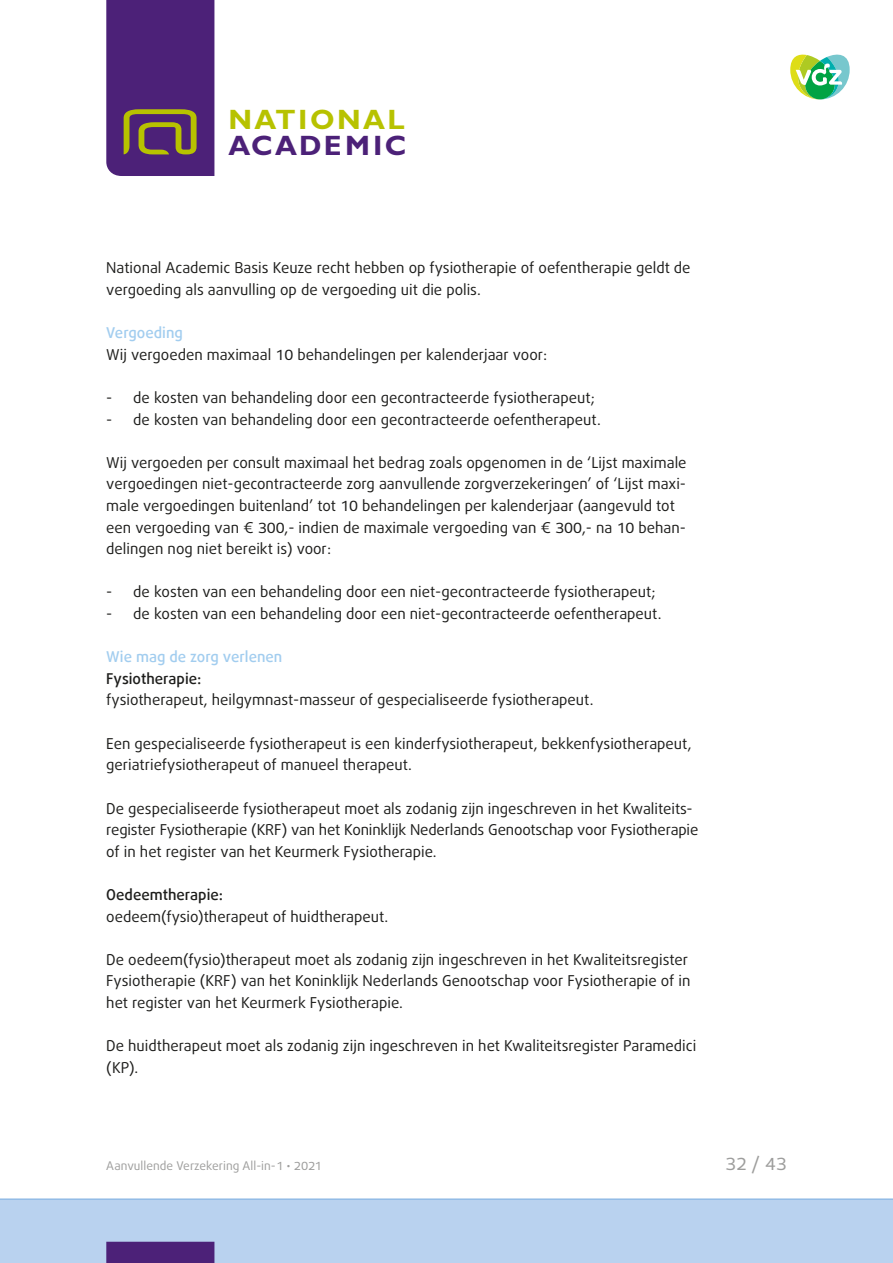
<style>
.page{position:relative;width:893px;height:1263px;background:#fff}
.page>*{position:absolute;margin:0;border:0;box-sizing:border-box;transform-origin:0 0}
.t1{font:700 28.05px "Gill Sans";letter-spacing:.085em;color:#b7c200}
.t2{font:700 28.05px "Gill Sans";letter-spacing:.075em;color:#4c2178}
.t3{font:18px "Bagus";color:#9d9d9c}
.t4{font:15px/21.6px "Bagus";color:#1d1d1b}
.t5{font:500 15px "Bagus";color:#a2cdef}
.t6{font:500 15px "Bagus";color:#1d1d1b}
.t7{font:12px "Bagus";color:#9d9d9c}
</style>
<div class="page">
<svg style="left:106px;top:0;width:108px;height:176px;background:#552e71"></svg>
<svg style="left:790px;top:54px;width:60px;height:46px"></svg>
<div style="left:0;top:1199px;width:893px;height:64px;background:#b9d2ef"></div>
<hr style="left:0;top:1198px;width:893px;height:2px;background:#92bce6">
<div style="left:106px;top:1242px;width:108px;height:21px;background:#4c2178"></div>
<h1 class="t1" style="left:228px;top:103px;width:178px">NATIONAL</h1>
<h1 class="t2" style="left:228px;top:129px;width:179px">ACADEMIC</h1>
<p class="t4" style="left:106px;top:259px;width:586px">National Academic Basis Keuze recht hebben op fysiotherapie of oefentherapie geldt de vergoeding als aanvulling op de vergoeding uit die polis.</p>
<p class="t5" style="left:106px;top:323px;width:78px">Vergoeding</p>
<p class="t4" style="left:106px;top:345px;width:443px">Wij vergoeden maximaal 10 behandelingen per kalenderjaar voor:</p>
<p class="t4" style="left:106px;top:388px;width:490px">- de kosten van behandeling door een gecontracteerde fysiotherapeut;</p>
<p class="t4" style="left:106px;top:410px;width:496px">- de kosten van behandeling door een gecontracteerde oefentherapeut.</p>
<p class="t4" style="left:106px;top:453px;width:582px">Wij vergoeden per consult maximaal het bedrag zoals opgenomen in de ‘Lijst maximale vergoedingen niet-gecontracteerde zorg aanvullende zorgverzekeringen’ of ‘Lijst maxi&shy;male vergoedingen buitenland’ tot 10 behandelingen per kalenderjaar (aangevuld tot een vergoeding van € 300,- indien de maximale vergoeding van € 300,- na 10 behan&shy;delingen nog niet bereikt is) voor:</p>
<p class="t4" style="left:106px;top:583px;width:551px">- de kosten van een behandeling door een niet-gecontracteerde fysiotherapeut;</p>
<p class="t4" style="left:106px;top:604px;width:557px">- de kosten van een behandeling door een niet-gecontracteerde oefentherapeut.</p>
<p class="t5" style="left:106px;top:647px;width:178px">Wie mag de zorg verlenen</p>
<p class="t6" style="left:106px;top:668px;width:97px">Fysiotherapie:</p>
<p class="t4" style="left:106px;top:691px;width:489px">fysiotherapeut, heilgymnast-masseur of gespecialiseerde fysiotherapeut.</p>
<p class="t4" style="left:106px;top:734px;width:587px">Een gespecialiseerde fysiotherapeut is een kinderfysiotherapeut, bekkenfysiotherapeut, geriatriefysiotherapeut of manueel therapeut.</p>
<p class="t4" style="left:106px;top:799px;width:594px">De gespecialiseerde fysiotherapeut moet als zodanig zijn ingeschreven in het Kwaliteits&shy;register Fysiotherapie (KRF) van het Koninklijk Nederlands Genootschap voor Fysiotherapie of in het register van het Keurmerk Fysiotherapie.</p>
<p class="t6" style="left:106px;top:884px;width:118px">Oedeemtherapie:</p>
<p class="t4" style="left:106px;top:907px;width:284px">oedeem(fysio)therapeut of huidtherapeut.</p>
<p class="t4" style="left:106px;top:950px;width:586px">De oedeem(fysio)therapeut moet als zodanig zijn ingeschreven in het Kwaliteitsregister<br>Fysiotherapie (KRF) van het Koninklijk Nederlands Genootschap voor Fysiotherapie of in het register van het Keurmerk Fysiotherapie.</p>
<p class="t4" style="left:106px;top:1036px;width:591px">De huidtherapeut moet als zodanig zijn ingeschreven in het Kwaliteitsregister Paramedici (KP).</p>
<p class="t7" style="left:106px;top:1157px;width:217px">Aanvullende Verzekering All-in-1 • 2021</p>
<p class="t3" style="left:725px;top:1151px;width:63px">32 / 43</p>
</div>
